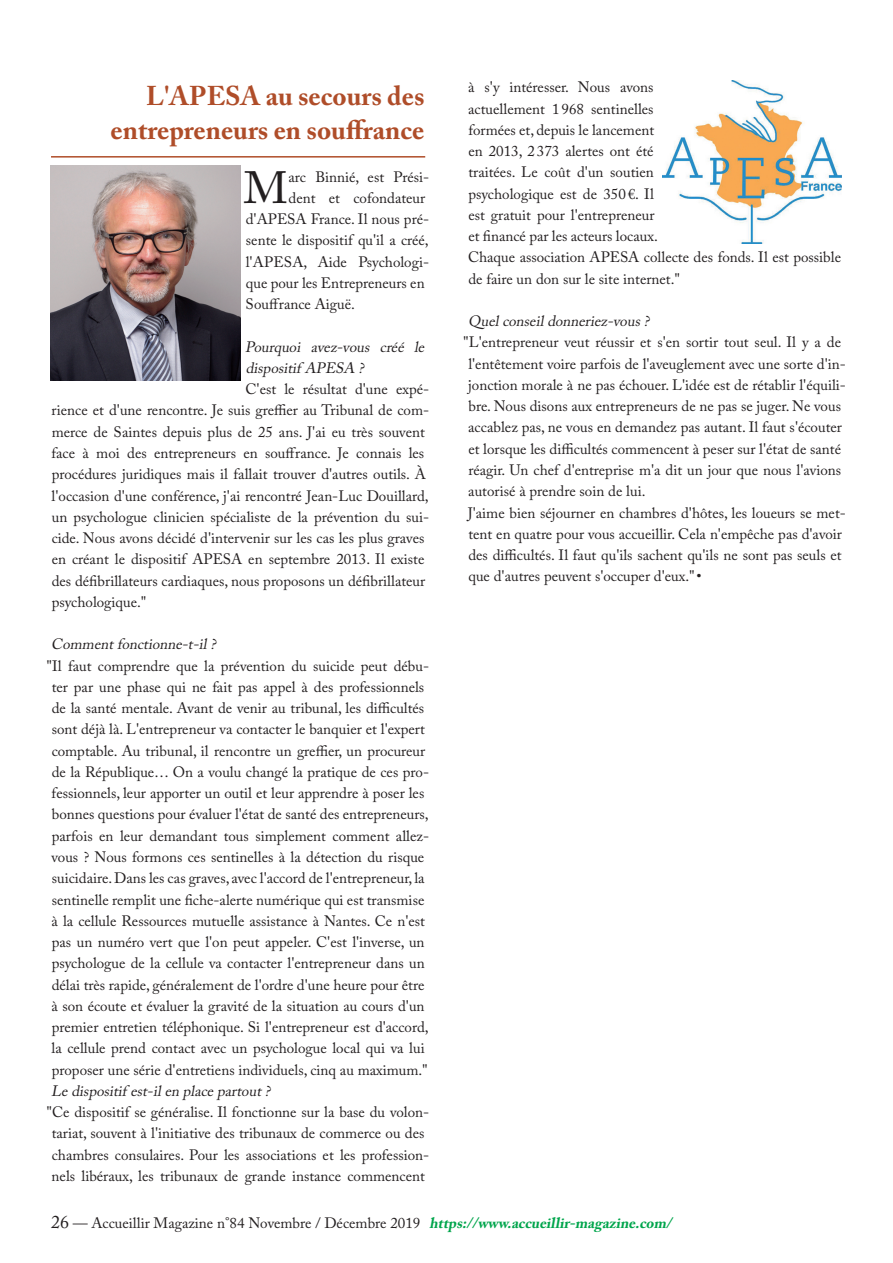
<style>
.page{position:relative;width:893px;height:1263px;background:#fff}
.page>*{position:absolute;margin:0;border:0;box-sizing:border-box;transform-origin:0 0}
.NM-lettrine{font:44.85px "Adobe Caslon Pro";color:#231f20}
.NM_titrejuridique-ar{font:700 27px/34px "Adobe Caslon Pro";color:#af4d29;text-align:right}
.NM_paragraphe{font:15px/21.3px "Adobe Caslon Pro";color:#231f20}
.NM-lettrine-2{font:15px/21.3px "Adobe Caslon Pro";color:#231f20}
.NM_paragraphe-2{font:italic 15px/21.3px "Adobe Caslon Pro";color:#231f20}
.NM_légende{font:italic 700 15px "Adobe Caslon Pro";color:#00a54c}
.s1{font-size:18px}
</style>
<div class="page">
<hr style="left:51px;top:156px;width:374px;height:2px;background:#af4d29">
<img style="left:663px;top:81px;width:179px;height:162px">
<img style="left:50px;top:166px;width:191px;height:215px">
<p class="NM_titrejuridique-ar" style="left:111px;top:79px;width:315px">L'APESA au secours des entrepreneurs en souffrance</p>
<p class="NM_paragraphe" style="left:468px;top:76px;width:374px">à s'y intéresser. Nous avons<br>actuellement 1 968 sentinelles<br>formées et, depuis le lancement<br>en 2013, 2373 alertes ont été<br>traitées. Le coût d'un soutien<br>psychologique est de 350€. Il<br>est gratuit pour l'entrepreneur<br>et financé par les acteurs locaux.<br>Chaque association APESA collecte des fonds. Il est possible de faire un don sur le site internet."</p>
<p class="NM_paragraphe-2" style="left:468px;top:310px;width:187px">Quelconseildonneriez-vous?</p>
<p class="NM_paragraphe" style="left:468px;top:332px;width:379px;text-indent:-5px">"L'entrepreneur veut réussir et s'en sortir tout seul. Il y a de l'entêtement voire parfois de l'aveuglement avec une sorte d'in&shy;jonction morale à ne pas échouer. L'idée est de rétablir l'équili&shy;bre. Nous disons aux entrepreneurs de ne pas se juger. Ne vous accablez pas, ne vous en demandez pas autant. Il faut s'écouter et lorsque les difficultés commencent à peser sur l'état de santé réagir. Un chef d'entreprise m'a dit un jour que nous l'avions autorisé à prendre soin de lui.</p>
<p class="NM_paragraphe" style="left:468px;top:502px;width:379px">J'aime bien séjourner en chambres d'hôtes, les loueurs se met&shy;tent en quatre pour vous accueillir. Cela n'empêche pas d'avoir des difficultés. Il faut qu'ils sachent qu'ils ne sont pas seuls et que d'autres peuvent s'occuper d'eux."•</p>
<p class="NM-lettrine" style="left:244px;top:161px;width:46px">M</p>
<p class="NM-lettrine-2" style="left:288px;top:166px;width:142px">arc Binnié, est Prési-</p>
<p class="NM-lettrine-2" style="left:289px;top:187px;width:138px">dent et cofondateur</p>
<p class="NM-lettrine-2" style="left:246px;top:208px;width:185px">d'APESA France. Il nous pré-</p>
<p class="NM-lettrine-2" style="left:246px;top:230px;width:184px">sente le dispositif qu'il a créé,</p>
<p class="NM-lettrine-2" style="left:246px;top:251px;width:19px">l'apesa</p>
<p class="NM-lettrine-2" style="left:246px;top:251px;width:185px;text-indent:58px">, Aide Psychologi&shy;que pour les Entrepreneurs en<br>Souffrance Aiguë.</p>
<p class="NM_paragraphe-2" style="left:245px;top:336px;width:185px">Pourquoi avez-vous créé le dispositif APESA ?</p>
<p class="NM_paragraphe" style="left:52px;top:378px;width:379px;text-indent:194px">C'est le résultat d'une expé&shy;rience et d'une rencontre. Je suis greffier au Tribunal de com&shy;merce de Saintes depuis plus de 25 ans. J'ai eu très souvent face à moi des entrepreneurs en souffrance. Je connais les procédures juridiques mais il fallait trouver d'autres outils. À l'occasion d'une conférence, j'ai rencontré Jean-Luc Douillard, un psychologue clinicien spécialiste de la prévention du sui&shy;cide. Nous avons décidé d'intervenir sur les cas les plus graves en créant le dispositif APESA en septembre 2013. Il existe des défibrillateurs cardiaques, nous proposons un défibrillateur psychologique."</p>
<p class="NM_paragraphe-2" style="left:51px;top:633px;width:171px">Commentfonctionne-t-il?</p>
<p class="NM_paragraphe" style="left:47px;top:655px;width:384px;text-align:center">"Il faut comprendre que la prévention du suicide peut débu&shy;ter par une phase qui ne fait pas appel à des professionnels de la santé mentale. Avant de venir au tribunal, les difficultés sont déjà là. L'entrepreneur va contacter le banquier et l'expert comptable. Au tribunal, il rencontre un greffier, un procureur de la République… On a voulu changé la pratique de ces pro&shy;fessionnels, leur apporter un outil et leur apprendre à poser les bonnes questions pour évaluer l'état de santé des entrepreneurs, parfois en leur demandant tous simplement comment allez&shy;vous ? Nous formons ces sentinelles à la détection du risque suicidaire. Dans les cas graves, avec l'accord de l'entrepreneur, la sentinelle remplit une fiche-alerte numérique qui est transmise à la cellule Ressources mutuelle assistance à Nantes. Ce n'est pas un numéro vert que l'on peut appeler. C'est l'inverse, un psychologue de la cellule va contacter l'entrepreneur dans un délai très rapide, généralement de l'ordre d'une heure pour être à son écoute et évaluer la gravité de la situation au cours d'un premier entretien téléphonique. Si l'entrepreneur est d'accord, la cellule prend contact avec un psychologue local qui va lui proposer une série d'entretiens individuels, cinq au maximum."</p>
<p class="NM_paragraphe-2" style="left:51px;top:1080px;width:226px">Ledispositif est-ilenplacepartout?</p>
<p class="NM_paragraphe" style="left:47px;top:1101px;width:384px;text-align:center">"Ce dispositif se généralise. Il fonctionne sur la base du volon&shy;tariat, souvent à l'initiative des tribunaux de commerce ou des chambres consulaires. Pour les associations et les profession&shy;nels libéraux, les tribunaux de grande instance commencent</p>
<p class="NM_paragraphe" style="left:51px;top:1212px;width:371px"><span class="s1">26</span> — Accueillir Magazine n°84 Novembre / Décembre 2019</p>
<p class="NM_légende" style="left:430px;top:1214px;width:248px">https://www.accueillir-magazine.com/</p>
</div>
